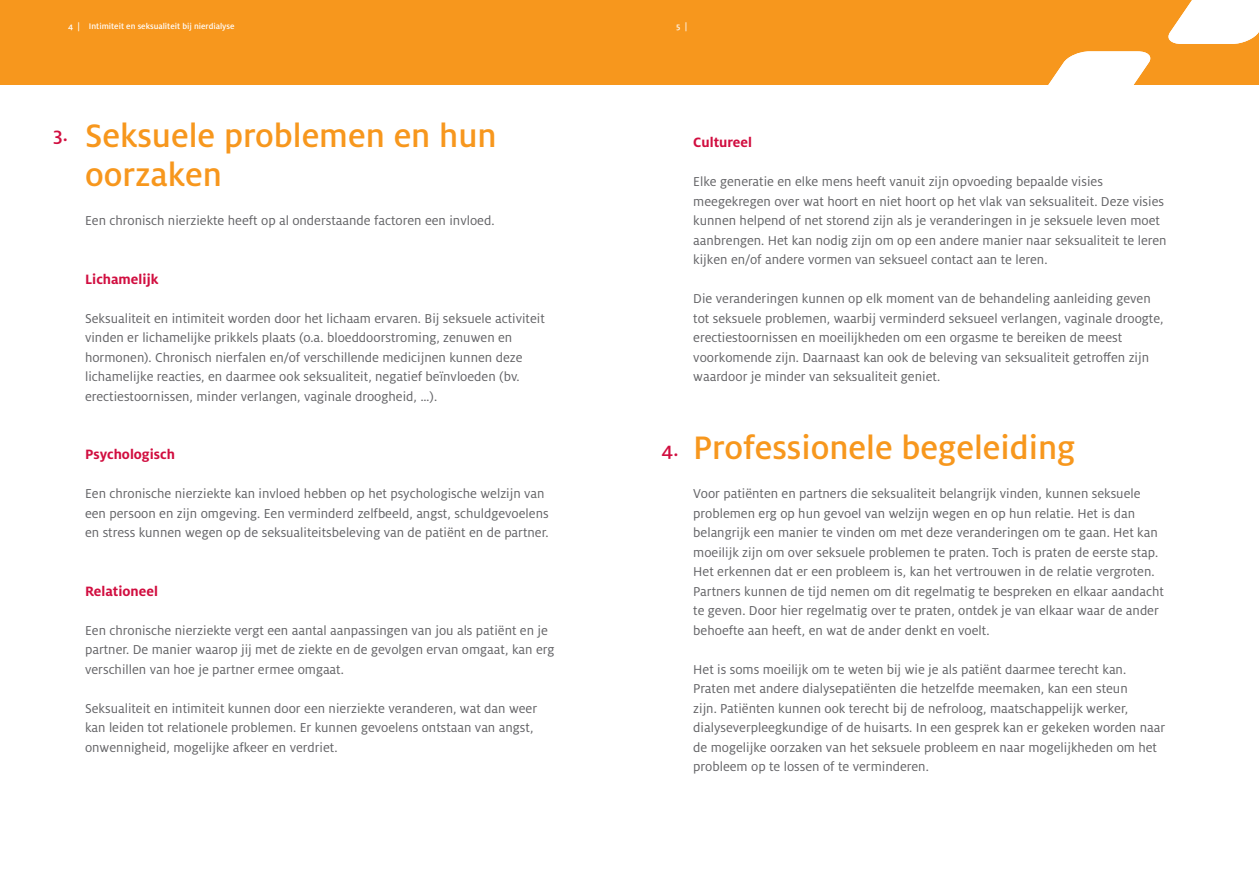
<style>
.page{position:relative;width:1259px;height:893px;background:#fff}
.page>*{position:absolute;margin:0;border:0;box-sizing:border-box;transform-origin:0 0}
._3_-_Hoofdtitel{font:500 36px/39px "Milo OT";color:#f7971d}
._3_-_Nummering_-_hoofdtitels{font:500 21px "Milo OT";color:#d10e40}
._3_-_Ondertitel{font:700 15px "Milo OT";color:#d10e40}
._4_-_Body-tekst{font:14.25px/19.5px "Milo OT";color:#636366}
.t1{font:500 9px "Milo OT";color:#fff}
</style>
<div class="page">
<div style="left:629px;top:0;width:630px;height:85px;background:#f7971d"></div>
<div style="left:0;top:0;width:629px;height:85px;background:#f7971d"></div>
<svg style="left:1048px;top:51px;width:103px;height:34px"></svg>
<svg style="left:1168px;top:0;width:91px;height:44px;background:#fdf1e0"></svg>
<p class="t1" style="left:68px;top:21px;width:168px">4 | Intimiteit en seksualiteit bij nierdialyse</p>
<p class="t1" style="left:676px;top:21px;width:13px">5 |</p>
<p class="_3_-_Nummering_-_hoofdtitels" style="left:53px;top:123px;width:16px">3.</p>
<p class="_3_-_Hoofdtitel" style="left:85px;top:116px;width:413px">Seksuele problemen en hun oorzaken</p>
<p class="_4_-_Body-tekst" style="left:85px;top:211px;width:411px">Een chronisch nierziekte heeft op al onderstaande factoren een invloed.</p>
<p class="_3_-_Ondertitel" style="left:85px;top:270px;width:75px">Lichamelijk</p>
<p class="_4_-_Body-tekst" style="left:85px;top:308px;width:461px">Seksualiteit en intimiteit worden door het lichaam ervaren. Bij seksuele activiteit vinden er lichamelijke prikkels plaats (o.a. bloeddoorstroming, zenuwen en hormonen). Chronisch nierfalen en/of verschillende medicijnen kunnen deze lichamelijke reacties, en daarmee ook seksualiteit, negatief beïnvloeden (bv. erectiestoornissen, minder verlangen, vaginale droogheid, …).</p>
<p class="_3_-_Ondertitel" style="left:85px;top:446px;width:91px">Psychologisch</p>
<p class="_4_-_Body-tekst" style="left:85px;top:484px;width:465px">Een chronische nierziekte kan invloed hebben op het psychologische welzijn van een persoon en zijn omgeving. Een verminderd zelfbeeld, angst, schuldgevoelens en stress kunnen wegen op de seksualiteitsbeleving van de patiënt en de partner.</p>
<p class="_3_-_Ondertitel" style="left:85px;top:582px;width:74px">Relationeel</p>
<p class="_4_-_Body-tekst" style="left:85px;top:620px;width:471px">Een chronische nierziekte vergt een aantal aanpassingen van jou als patiënt en je partner. De manier waarop jij met de ziekte en de gevolgen ervan omgaat, kan erg verschillen van hoe je partner ermee omgaat.</p>
<p class="_4_-_Body-tekst" style="left:85px;top:698px;width:454px">Seksualiteit en intimiteit kunnen door een nierziekte veranderen, wat dan weer kan leiden tot relationele problemen. Er kunnen gevoelens ontstaan van angst, onwennigheid, mogelijke afkeer en verdriet.</p>
<p class="_3_-_Ondertitel" style="left:693px;top:134px;width:60px">Cultureel</p>
<p class="_4_-_Body-tekst" style="left:693px;top:172px;width:475px">Elke generatie en elke mens heeft vanuit zijn opvoeding bepaalde visies meegekregen over wat hoort en niet hoort op het vlak van seksualiteit. Deze visies kunnen helpend of net storend zijn als je veranderingen in je seksuele leven moet aanbrengen. Het kan nodig zijn om op een andere manier naar seksualiteit te leren kijken en/of andere vormen van seksueel contact aan te leren.</p>
<p class="_4_-_Body-tekst" style="left:693px;top:289px;width:472px">Die veranderingen kunnen op elk moment van de behandeling aanleiding geven tot seksuele problemen, waarbij verminderd seksueel verlangen, vaginale droogte, erectiestoornissen en moeilijkheden om een orgasme te bereiken de meest voorkomende zijn. Daarnaast kan ook de beleving van seksualiteit getroffen zijn waardoor je minder van seksualiteit geniet.</p>
<p class="_3_-_Nummering_-_hoofdtitels" style="left:661px;top:438px;width:19px">4.</p>
<p class="_3_-_Hoofdtitel" style="left:693px;top:428px;width:384px">Professionele begeleiding</p>
<p class="_4_-_Body-tekst" style="left:693px;top:484px;width:472px">Voor patiënten en partners die seksualiteit belangrijk vinden, kunnen seksuele problemen erg op hun gevoel van welzijn wegen en op hun relatie. Het is dan belangrijk een manier te vinden om met deze veranderingen om te gaan. Het kan moeilijk zijn om over seksuele problemen te praten. Toch is praten de eerste stap.<br>Het erkennen dat er een probleem is, kan het vertrouwen in de relatie vergroten.<br>Partners kunnen de tijd nemen om dit regelmatig te bespreken en elkaar aandacht te geven. Door hier regelmatig over te praten, ontdek je van elkaar waar de ander behoefte aan heeft, en wat de ander denkt en voelt.</p>
<p class="_4_-_Body-tekst" style="left:693px;top:659px;width:473px">Het is soms moeilijk om te weten bij wie je als patiënt daarmee terecht kan.<br>Praten met andere dialysepatiënten die hetzelfde meemaken, kan een steun<br>zijn. Patiënten kunnen ook terecht bij de nefroloog, maatschappelijk werker, dialyseverpleegkundige of de huisarts. In een gesprek kan er gekeken worden naar de mogelijke oorzaken van het seksuele probleem en naar mogelijkheden om het probleem op te lossen of te verminderen.</p>
</div>
